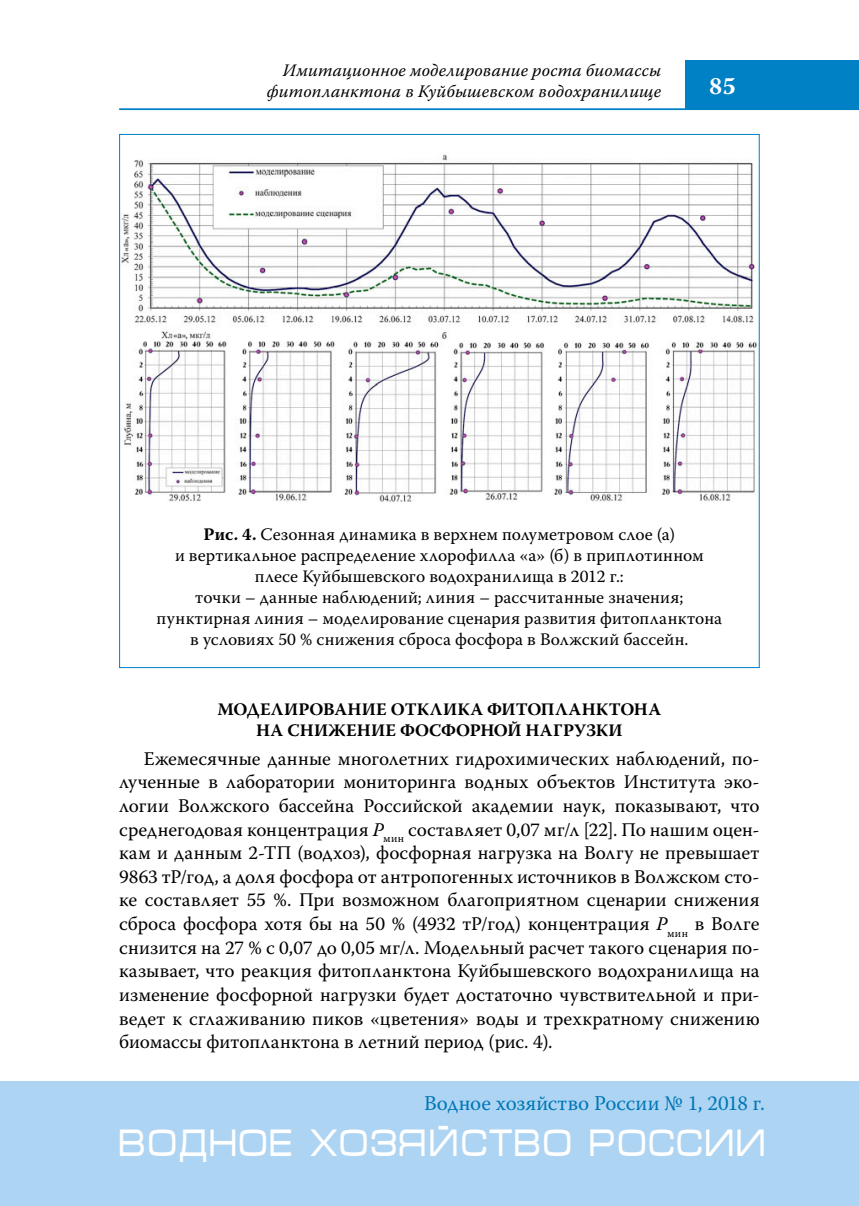
<style>
.page{position:relative;width:859px;height:1206px;background:#fff}
.page>*{position:absolute;margin:0;border:0;box-sizing:border-box;transform-origin:0 0}
.t1{font:38.5px "Micra";color:#fff;scale:.81 1}
.t2{font:700 24.5px "Warnock Pro";color:#fff}
.t3{font:21px "Warnock Pro";color:#0077b6}
.t4{font:19.25px/23.6px "Warnock Pro";color:#000;text-align:justify}
.t5{font:17.5px/21px "Warnock Pro";letter-spacing:.01em;color:#000;text-align:center}
.t6{font:italic 17.5px/21px "Warnock Pro";letter-spacing:.01em;color:#000;text-align:right}
.t7{font:700 17.5px "Warnock Pro";letter-spacing:.11em;color:#000}
.s1{font-weight:700}
.s2{font-style:italic}
</style>
<div class="page">
<hr style="left:119px;top:108px;width:739px;height:2px;background:#0080c5">
<div style="left:685px;top:60px;width:173px;height:50px;background:#0080c5"></div>
<div style="left:0;top:1081px;width:858px;height:124px;background:#add4f3"></div>
<img style="left:121px;top:154px;width:636px;height:348px">
<p class="t6" style="left:267px;top:60px;width:395px">Имитационное моделирование роста биомассы фитопланктона в Куйбышевском водохранилище</p>
<p class="t2" style="left:708px;top:71px;width:28px">85</p>
<p class="t5" style="left:156px;top:523px;width:567px"><span class="s1">Рис. 4.</span> Сезонная динамика в верхнем полуметровом слое (а)<br>и вертикальное распределение хлорофилла «а» (б) в приплотинном плесе Куйбышевского водохранилища в 2012 г.:<br>точки – данные наблюдений; линия – рассчитанные значения; пунктирная линия – моделирование сценария развития фитопланктона в условиях 50 % снижения сброса фосфора в Волжский бассейн.</p>
<p class="t7" style="left:217px;top:698px;width:57px">Моделирование</p>
<p class="t7" style="left:390px;top:698px;width:15px">отклика</p>
<p class="t7" style="left:487px;top:698px;width:15px">фитопланктона</p>
<p class="t7" style="left:256px;top:719px;width:46px">на сни</p>
<p class="t7" style="left:328px;top:719px;width:31px">жение</p>
<p class="t7" style="left:400px;top:719px;width:15px">фосфорно</p>
<p class="t7" style="left:507px;top:719px;width:32px">й нагрузки</p>
<p class="t4" style="left:119px;top:746px;width:641px;text-indent:25px">Ежемесячные данные многолетних гидрохимических наблюдений, по&shy;лученные в лаборатории мониторинга водных объектов Института эко&shy;логии Волжского бассейна Российской академии наук, показывают, что среднегодовая концентрация <span class="s2">Р</span><sub>мин</sub> составляет 0,07 мг/л [22]. По нашим оцен&shy;кам и данным 2-ТП (водхоз), фосфорная нагрузка на Волгу не превышает 9863 тP/год, а доля фосфора от антропогенных источников в Волжском сто&shy;ке составляет 55 %. При возможном благоприятном сценарии снижения сброса фосфора хотя бы на 50 % (4932 тP/год) концентрация <span class="s2">Р</span><sub>мин</sub> в Волге снизится на 27 % с 0,07 до 0,05 мг/л. Модельный расчет такого сценария по&shy;казывает, что реакция фитопланктона Куйбышевского водохранилища на изменение фосфорной нагрузки будет достаточно чувствительной и при&shy;ведет к сглаживанию пиков «цветения» воды и трехкратному снижению биомассы фитопланктона в летний период (рис. 4).</p>
<p class="t3" style="left:424px;top:1090px;width:342px">Водное хозяйство России № 1, 2018 г.</p>
<h1 class="t1" style="left:119px;top:1122px;width:801px">ВОДНОЕ ХОЗЯЙСТВО РОССИИ</h1>
</div>
